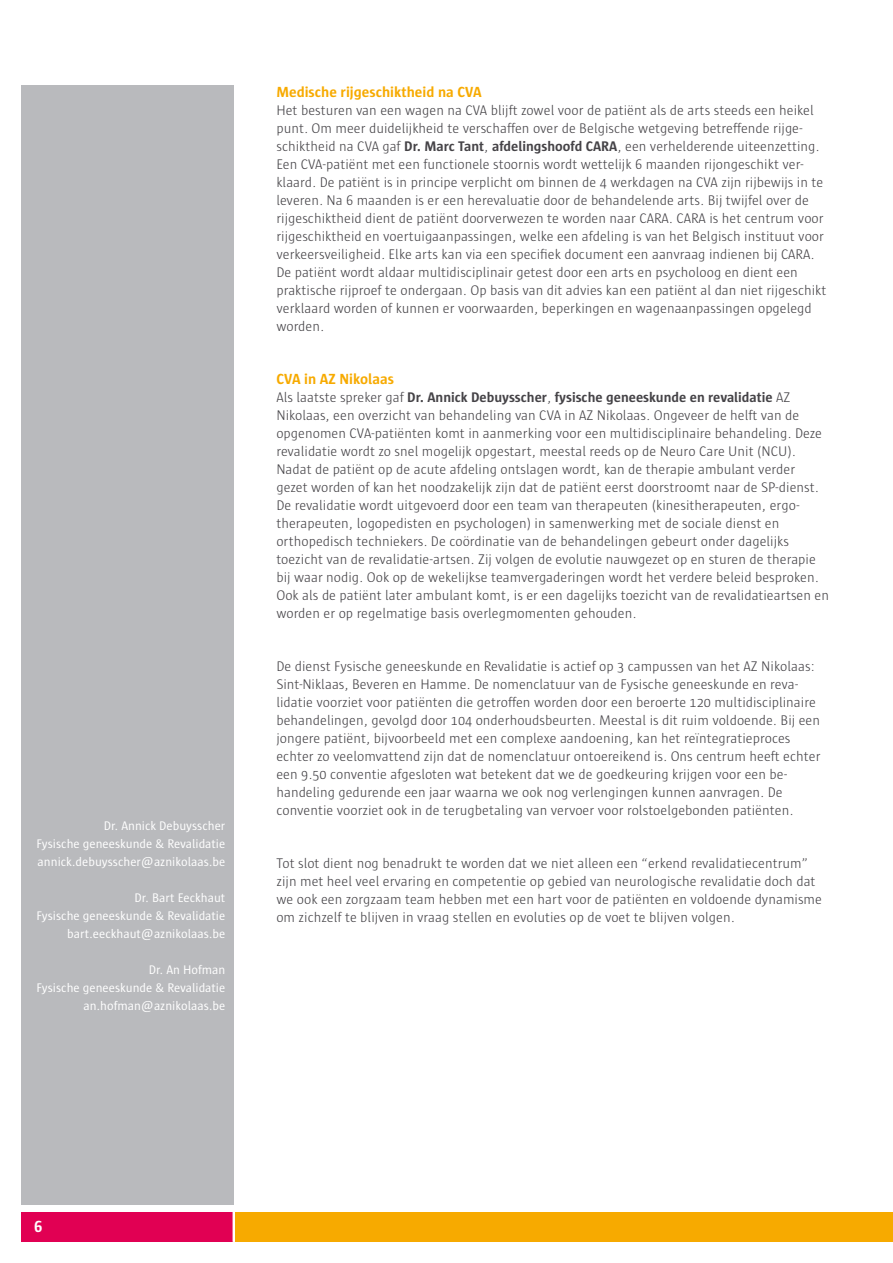
<style>
.page{position:relative;width:893px;height:1263px;background:#fff}
.page>*{position:absolute;margin:0;border:0;box-sizing:border-box;transform-origin:0 0}
.t1{font:700 16.5px "Sun";color:#fff}
.t2{font:700 15px "Sun";color:#f7aa00}
.t3{font:300 14.25px/18px "Sun";color:#454347}
.t4{font:12.75px/18px "Sun";color:#fff;text-align:right}
.s1{font-weight:700}
</style>
<div class="page">
<div style="left:21px;top:1212px;width:213px;height:30px;background:#e10053"></div>
<div style="left:234px;top:1212px;width:659px;height:30px;background:#f7aa00"></div>
<hr style="left:233px;top:1212px;width:2px;height:30px;background:#fff">
<div style="left:21px;top:85px;width:213px;height:1119px;background:#b9babd"></div>
<p class="t4" style="left:36px;top:817px;width:191px;text-align:justify;text-indent:67px">Dr. Annick Debuysscher Fysische geneeskunde &amp; Revalidatie annick.debuysscher@aznikolaas.be</p>
<p class="t4" style="left:36px;top:889px;width:191px">Dr. Bart Eeckhaut<br>Fysische geneeskunde &amp; Revalidatie bart.eeckhaut@aznikolaas.be</p>
<p class="t4" style="left:36px;top:961px;width:191px">Dr. An Hofman<br>Fysische geneeskunde &amp; Revalidatie an.hofman@aznikolaas.be</p>
<p class="t2" style="left:276px;top:83px;width:207px">Medische rijgeschiktheid na CVA</p>
<p class="t3" style="left:276px;top:101px;width:552px">Het besturen van een wagen na CVA blijft zowel voor de patiënt als de arts steeds een heikel punt. Om meer duidelijkheid te verschaffen over de Belgische wetgeving betreffende rijge&shy;schiktheid na CVA gaf <span class="s1">Dr. Marc Tant</span>, <span class="s1">afdelingshoofd CARA</span>, een verhelderende uiteenzetting.<br>Een CVA-patiënt met een functionele stoornis wordt wettelijk 6 maanden rijongeschikt ver&shy;klaard. De patiënt is in principe verplicht om binnen de 4 werkdagen na CVA zijn rijbewijs in te leveren. Na 6 maanden is er een herevaluatie door de behandelende arts. Bij twijfel over de rijgeschiktheid dient de patiënt doorverwezen te worden naar CARA. CARA is het centrum voor rijgeschiktheid en voertuigaanpassingen, welke een afdeling is van het Belgisch instituut voor verkeersveiligheid. Elke arts kan via een specifiek document een aanvraag indienen bij CARA.<br>De patiënt wordt aldaar multidisciplinair getest door een arts en psycholoog en dient een praktische rijproef te ondergaan. Op basis van dit advies kan een patiënt al dan niet rijgeschikt verklaard worden of kunnen er voorwaarden, beperkingen en wagenaanpassingen opgelegd worden.</p>
<p class="t2" style="left:276px;top:370px;width:119px">CVA in AZ Nikolaas</p>
<p class="t3" style="left:276px;top:388px;width:554px">Als laatste spreker gaf <span class="s1">Dr. Annick Debuysscher</span>, <span class="s1">fysische geneeskunde en revalidatie</span> AZ Nikolaas, een overzicht van behandeling van CVA in AZ Nikolaas. Ongeveer de helft van de opgenomen CVA-patiënten komt in aanmerking voor een multidisciplinaire behandeling. Deze revalidatie wordt zo snel mogelijk opgestart, meestal reeds op de Neuro Care Unit (NCU).<br>Nadat de patiënt op de acute afdeling ontslagen wordt, kan de therapie ambulant verder gezet worden of kan het noodzakelijk zijn dat de patiënt eerst doorstroomt naar de SP-dienst.<br>De revalidatie wordt uitgevoerd door een team van therapeuten (kinesitherapeuten, ergo&shy;therapeuten, logopedisten en psychologen) in samenwerking met de sociale dienst en orthopedisch techniekers. De coördinatie van de behandelingen gebeurt onder dagelijks toezicht van de revalidatie-artsen. Zij volgen de evolutie nauwgezet op en sturen de therapie bij waar nodig. Ook op de wekelijkse teamvergaderingen wordt het verdere beleid besproken.<br>Ook als de patiënt later ambulant komt, is er een dagelijks toezicht van de revalidatieartsen en worden er op regelmatige basis overlegmomenten gehouden.</p>
<p class="t3" style="left:276px;top:657px;width:546px">De dienst Fysische geneeskunde en Revalidatie is actief op 3 campussen van het AZ Nikolaas:<br>Sint-Niklaas, Beveren en Hamme. De nomenclatuur van de Fysische geneeskunde en reva&shy;lidatie voorziet voor patiënten die getroffen worden door een beroerte 120 multidisciplinaire behandelingen, gevolgd door 104 onderhoudsbeurten. Meestal is dit ruim voldoende. Bij een jongere patiënt, bijvoorbeeld met een complexe aandoening, kan het reïntegratieproces echter zo veelomvattend zijn dat de nomenclatuur ontoereikend is. Ons centrum heeft echter een 9.50 conventie afgesloten wat betekent dat we de goedkeuring krijgen voor een be&shy;handeling gedurende een jaar waarna we ook nog verlengingen kunnen aanvragen. De conventie voorziet ook in de terugbetaling van vervoer voor rolstoelgebonden patiënten.</p>
<p class="t3" style="left:276px;top:854px;width:547px">Tot slot dient nog benadrukt te worden dat we niet alleen een “erkend revalidatiecentrum” zijn met heel veel ervaring en competentie op gebied van neurologische revalidatie doch dat we ook een zorgzaam team hebben met een hart voor de patiënten en voldoende dynamisme om zichzelf te blijven in vraag stellen en evoluties op de voet te blijven volgen.</p>
<p class="t1" style="left:34px;top:1218px;width:10px">6</p>
</div>
